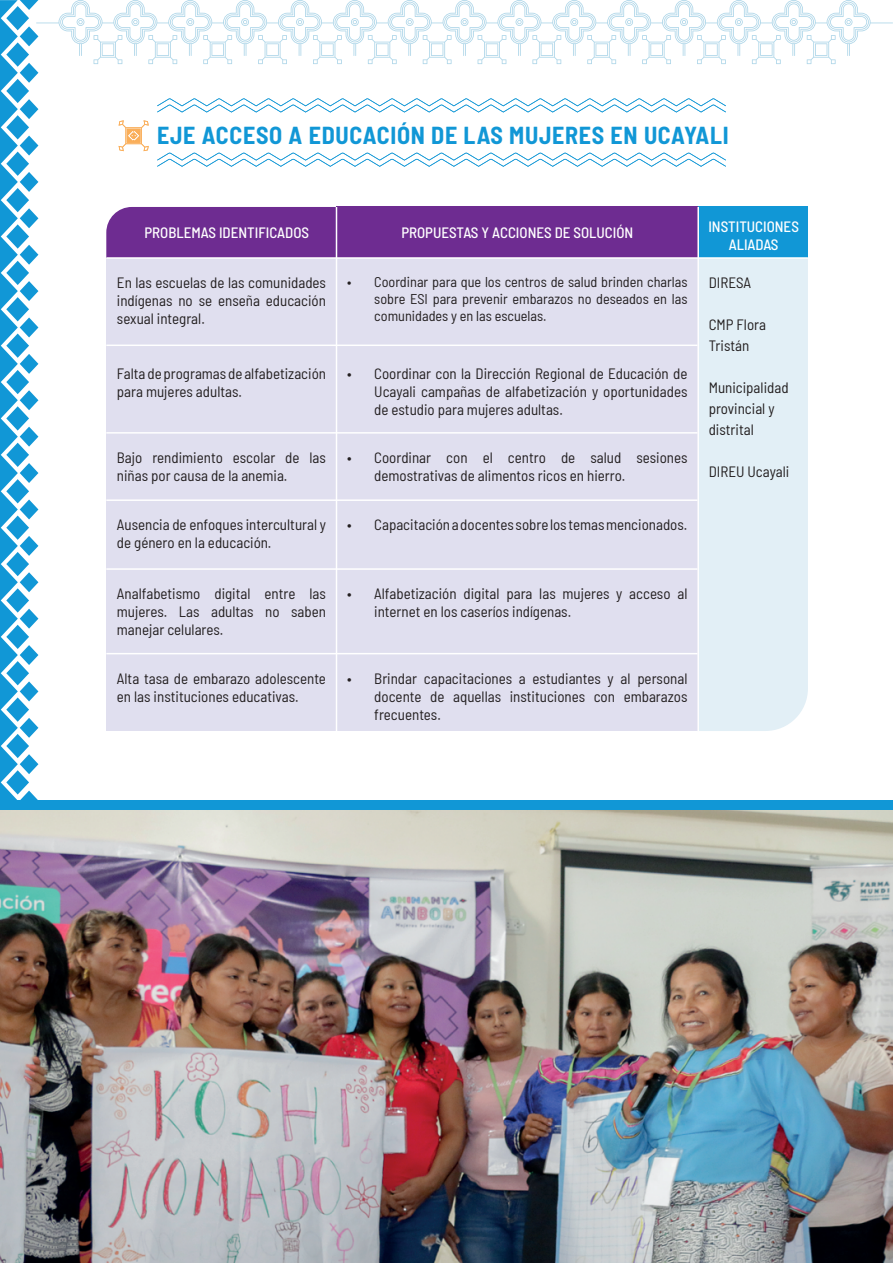
<style>
.page{position:relative;width:893px;height:1263px;background:#fff}
.page>*{position:absolute;margin:0;border:0;box-sizing:border-box;transform-origin:0 0}
.t1{font:700 semi-condensed 24px "Barlow";letter-spacing:.03em;color:#1197d6}
.t2{font:semi-condensed 15px/18px "Barlow";color:#231f20}
.t3{font:500 semi-condensed 15px/18px "Barlow";color:#fff;text-align:center}
.t4{font:semi-condensed 14.25px/17.1px "Barlow";color:#231f20;text-align:justify}
</style>
<div class="page">
<svg style="left:0;top:0;width:38px;height:800px"></svg>
<div style="left:106px;top:257px;width:231px;height:474px;background:#e0dfef"></div>
<div style="left:699px;top:259px;width:109px;height:472px;background:#e2eff6"></div>
<div style="left:336px;top:257px;width:362px;height:474px;background:#e0dfef"></div>
<div style="left:106px;top:207px;width:230px;height:50px;background:#6e2c91"></div>
<div style="left:697px;top:207px;width:111px;height:51px;background:#1197d6"></div>
<div style="left:336px;top:207px;width:362px;height:51px;background:#6e2c91"></div>
<hr style="left:106px;top:345px;width:591px;height:1px;background:#fff">
<hr style="left:106px;top:432px;width:591px;height:2px;background:#fff">
<hr style="left:106px;top:499px;width:591px;height:2px;background:#fff">
<hr style="left:106px;top:568px;width:591px;height:2px;background:#fff">
<hr style="left:106px;top:653px;width:591px;height:1px;background:#fff">
<hr style="left:106px;top:257px;width:702px;height:2px;background:#fff">
<hr style="left:336px;top:207px;width:1px;height:524px;background:#fff">
<hr style="left:697px;top:207px;width:2px;height:524px;background:#fff">
<div style="left:0;top:800px;width:893px;height:10px;background:#1197d6"></div>
<img style="left:0;top:810px;width:892px;height:453px">
<hr style="left:892px;top:810px;width:1px;height:453px;background:#547cbf">
<svg style="left:36px;top:0;width:856px;height:56px"></svg>
<svg style="left:60px;top:2px;width:809px;height:62px"></svg>
<svg style="left:157px;top:153px;width:569px;height:14px"></svg>
<svg style="left:157px;top:98px;width:569px;height:14px"></svg>
<svg style="left:119px;top:120px;width:30px;height:31px"></svg>
<h1 class="t1" style="left:157px;top:118px;width:573px">EJE ACCESO A EDUCACIÓN DE LAS MUJERES EN UCAYALI</h1>
<p class="t3" style="left:144px;top:222px;width:166px">PROBLEMAS IDENTIFICADOS</p>
<p class="t3" style="left:708px;top:217px;width:92px">INSTITUCIONES<br>ALIADAS</p>
<p class="t3" style="left:401px;top:222px;width:234px">PROPUESTAS Y ACCIONES DE SOLUCIÓN</p>
<p class="t2" style="left:117px;top:272px;width:211px;text-align:justify">En las escuelas de las comunidades indígenas no se enseña educación sexual integral.</p>
<p class="t2" style="left:117px;top:363px;width:211px">Falta de programas de alfabetización para mujeres adultas.</p>
<p class="t2" style="left:117px;top:447px;width:211px">Bajo rendimiento escolar de las niñas por causa de la anemia.</p>
<p class="t2" style="left:117px;top:515px;width:211px">Ausencia de enfoques intercultural y de género en la educación.</p>
<p class="t2" style="left:117px;top:583px;width:211px;text-align:justify">Analfabetismo digital entre las mujeres. Las adultas no saben manejar celulares.</p>
<p class="t2" style="left:117px;top:668px;width:211px">Alta tasa de embarazo adolescente en las instituciones educativas.</p>
<p class="t4" style="left:374px;top:272px;width:315px;text-indent:-27px">• Coordinar para que los centros de salud brinden charlas sobre ESI para prevenir embarazos no deseados en las comunidades y en las escuelas.</p>
<p class="t2" style="left:374px;top:363px;width:315px;text-align:justify;text-indent:-27px">• Coordinar con la Dirección Regional de Educación de Ucayali campañas de alfabetización y oportunidades de estudio para mujeres adultas.</p>
<p class="t2" style="left:374px;top:447px;width:315px;text-indent:-27px">• Coordinar con el centro de salud sesiones demostrativas de alimentos ricos en hierro.</p>
<p class="t2" style="left:347px;top:515px;width:342px">• Capacitación a docentes sobre los temas mencionados.</p>
<p class="t2" style="left:374px;top:583px;width:315px;text-indent:-27px">• Alfabetización digital para las mujeres y acceso al internet en los caseríos indígenas.</p>
<p class="t2" style="left:374px;top:668px;width:315px;text-align:justify;text-indent:-27px">• Brindar capacitaciones a estudiantes y al personal docente de aquellas instituciones con embarazos frecuentes.</p>
<p class="t2" style="left:709px;top:272px;width:44px">DIRESA</p>
<p class="t2" style="left:709px;top:313px;width:59px;line-height:21px">CMP Flora<br>Tristán</p>
<p class="t2" style="left:709px;top:376px;width:81px;line-height:21px">Municipalidad provincial y distrital</p>
<p class="t2" style="left:709px;top:461px;width:82px">DIREU Ucayali</p>
</div>
